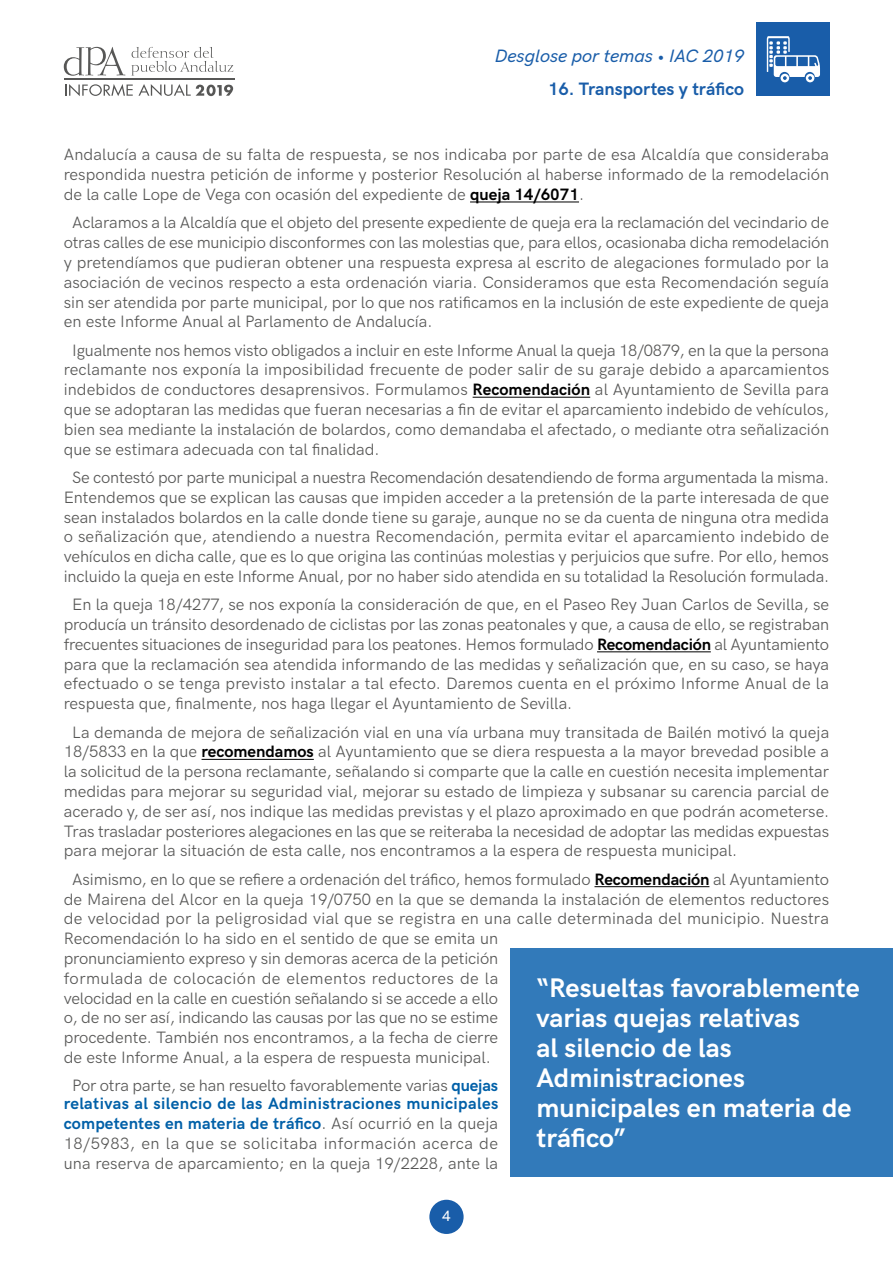
<style>
.page{position:relative;width:893px;height:1263px;background:#fff}
.page>*{position:absolute;margin:0;border:0;box-sizing:border-box;transform-origin:0 0}
.Destacado{font:700 27px/30px "HK Grotesk";color:#fff}
.t1{font:italic 500 18px "HK Grotesk";color:#195da9}
.t2{font:700 18px "HK Grotesk";color:#195da9}
.t3{font:16.5px/19.8px "HK Grotesk";color:#575756;text-align:justify}
.t4{font:700 16.5px/18px "HK Grotesk";letter-spacing:.025em;color:#0060a8;text-align:center}
.t5{font:500 15px "HK Grotesk";color:#fff}
.s1{font-weight:700;color:#000}
.s2{font-weight:400;color:#575756}
.s3{font-weight:700;color:#0060a8}
</style>
<div class="page">
<div style="left:429px;top:1200px;width:35px;height:34px;background:#195da9;border-radius:50%"></div>
<svg style="left:131px;top:47px;width:102px;height:29px"></svg>
<svg style="left:64px;top:47px;width:61px;height:29px"></svg>
<hr style="left:64px;top:78px;width:170px;height:1px;background:#575756">
<svg style="left:65px;top:84px;width:168px;height:12px"></svg>
<div style="left:757px;top:23px;width:73px;height:73px;background:#195da9"></div>
<svg style="left:767px;top:36px;width:53px;height:46px"></svg>
<hr style="left:470px;top:202px;width:109px;height:1px;background:#000">
<hr style="left:473px;top:397px;width:117px;height:1px;background:#000">
<hr style="left:597px;top:651px;width:114px;height:1px;background:#000">
<hr style="left:202px;top:759px;width:112px;height:1px;background:#000">
<hr style="left:594px;top:886px;width:115px;height:1px;background:#000">
<div style="left:511px;top:949px;width:382px;height:228px;background:#327aba"></div>
<p class="t1" style="left:495px;top:42px;width:251px">Desglose por temas • IAC 2019</p>
<p class="t2" style="left:548px;top:75px;width:198px">16. Transportes y tráfico</p>
<p class="t3" style="left:64px;top:144px;width:767px">Andalucía a causa de su falta de respuesta, se nos indicaba por parte de esa Alcaldía que consideraba respondida nuestra petición de informe y posterior Resolución al haberse informado de la remodelación de la calle Lope de Vega con ocasión del expediente de <span class="s1">queja 14/6071</span>.</p>
<p class="t3" style="left:64px;top:211px;width:767px;text-indent:9px">Aclaramos a la Alcaldía que el objeto del presente expediente de queja era la reclamación del vecindario de otras calles de ese municipio disconformes con las molestias que, para ellos, ocasionaba dicha remodelación y pretendíamos que pudieran obtener una respuesta expresa al escrito de alegaciones formulado por la asociación de vecinos respecto a esta ordenación viaria. Consideramos que esta Recomendación seguía sin ser atendida por parte municipal, por lo que nos ratificamos en la inclusión de este expediente de queja en este Informe Anual al Parlamento de Andalucía.</p>
<p class="t3" style="left:64px;top:339px;width:767px;text-indent:9px">Igualmente nos hemos visto obligados a incluir en este Informe Anual la queja 18/0879, en la que la persona reclamante nos exponía la imposibilidad frecuente de poder salir de su garaje debido a aparcamientos indebidos de conductores desaprensivos. Formulamos <span class="s1">Recomendación</span> al Ayuntamiento de Sevilla para que se adoptaran las medidas que fueran necesarias a fin de evitar el aparcamiento indebido de vehículos, bien sea mediante la instalación de bolardos, como demandaba el afectado, o mediante otra señalización que se estimara adecuada con tal finalidad.</p>
<p class="t3" style="left:64px;top:466px;width:767px;text-align:center">Se contestó por parte municipal a nuestra Recomendación desatendiendo de forma argumentada la misma.<br>Entendemos que se explican las causas que impiden acceder a la pretensión de la parte interesada de que sean instalados bolardos en la calle donde tiene su garaje, aunque no se da cuenta de ninguna otra medida o señalización que, atendiendo a nuestra Recomendación, permita evitar el aparcamiento indebido de vehículos en dicha calle, que es lo que origina las continúas molestias y perjuicios que sufre. Por ello, hemos incluido la queja en este Informe Anual, por no haber sido atendida en su totalidad la Resolución formulada.</p>
<p class="t3" style="left:64px;top:593px;width:767px;text-indent:9px">En la queja 18/4277, se nos exponía la consideración de que, en el Paseo Rey Juan Carlos de Sevilla, se producía un tránsito desordenado de ciclistas por las zonas peatonales y que, a causa de ello, se registraban frecuentes situaciones de inseguridad para los peatones. Hemos formulado <span class="s1">Recomendación</span> al Ayuntamiento para que la reclamación sea atendida informando de las medidas y señalización que, en su caso, se haya efectuado o se tenga previsto instalar a tal efecto. Daremos cuenta en el próximo Informe Anual de la respuesta que, finalmente, nos haga llegar el Ayuntamiento de Sevilla.</p>
<p class="t3" style="left:64px;top:721px;width:767px;text-indent:9px">La demanda de mejora de señalización vial en una vía urbana muy transitada de Bailén motivó la queja 18/5833 en la que <span class="s1">recomendamos</span> al Ayuntamiento que se diera respuesta a la mayor brevedad posible a la solicitud de la persona reclamante, señalando si comparte que la calle en cuestión necesita implementar medidas para mejorar su seguridad vial, mejorar su estado de limpieza y subsanar su carencia parcial de acerado y, de ser así, nos indique las medidas previstas y el plazo aproximado en que podrán acometerse.<br>Tras trasladar posteriores alegaciones en las que se reiteraba la necesidad de adoptar las medidas expuestas para mejorar la situación de esta calle, nos encontramos a la espera de respuesta municipal.</p>
<p class="t3" style="left:64px;top:868px;width:767px;text-align:left;text-indent:9px">Asimismo, en lo que se refiere a ordenación del tráfico, hemos formulado <span class="s1">Recomendación</span> al Ayuntamiento de Mairena del Alcor en la queja 19/0750 en la que se demanda la instalación de elementos reductores de velocidad por la peligrosidad vial que se registra en una calle determinada del municipio. Nuestra Recomendación lo ha sido en el sentido de que se emita un<br>pronunciamiento expreso y sin demoras acerca de la petición<br>formulada de colocación de elementos reductores de la<br>velocidad en la calle en cuestión señalando si se accede a ello<br>o, de no ser así, indicando las causas por las que no se estime<br>procedente. También nos encontramos, a la fecha de cierre<br>de este Informe Anual, a la espera de respuesta municipal.</p>
<p class="t4" style="left:64px;top:1075px;width:436px"><span class="s2">Por otra parte, se han resuelto favorablemente varias</span> quejas relativas al silencio de las Administraciones municipales</p>
<p class="t3" style="left:64px;top:1112px;width:436px"><span class="s3">competentes en materia de tráfico</span>. Así ocurrió en la queja 18/5983, en la que se solicitaba información acerca de una reserva de aparcamiento; en la queja 19/2228, ante la</p>
<p class="Destacado" style="left:536px;top:971px;width:325px">“Resueltas favorablemente varias quejas relativas<br>al silencio de las<br>Administraciones municipales en materia de tráfico”</p>
<p class="t5" style="left:442px;top:1205px;width:10px">4</p>
</div>
